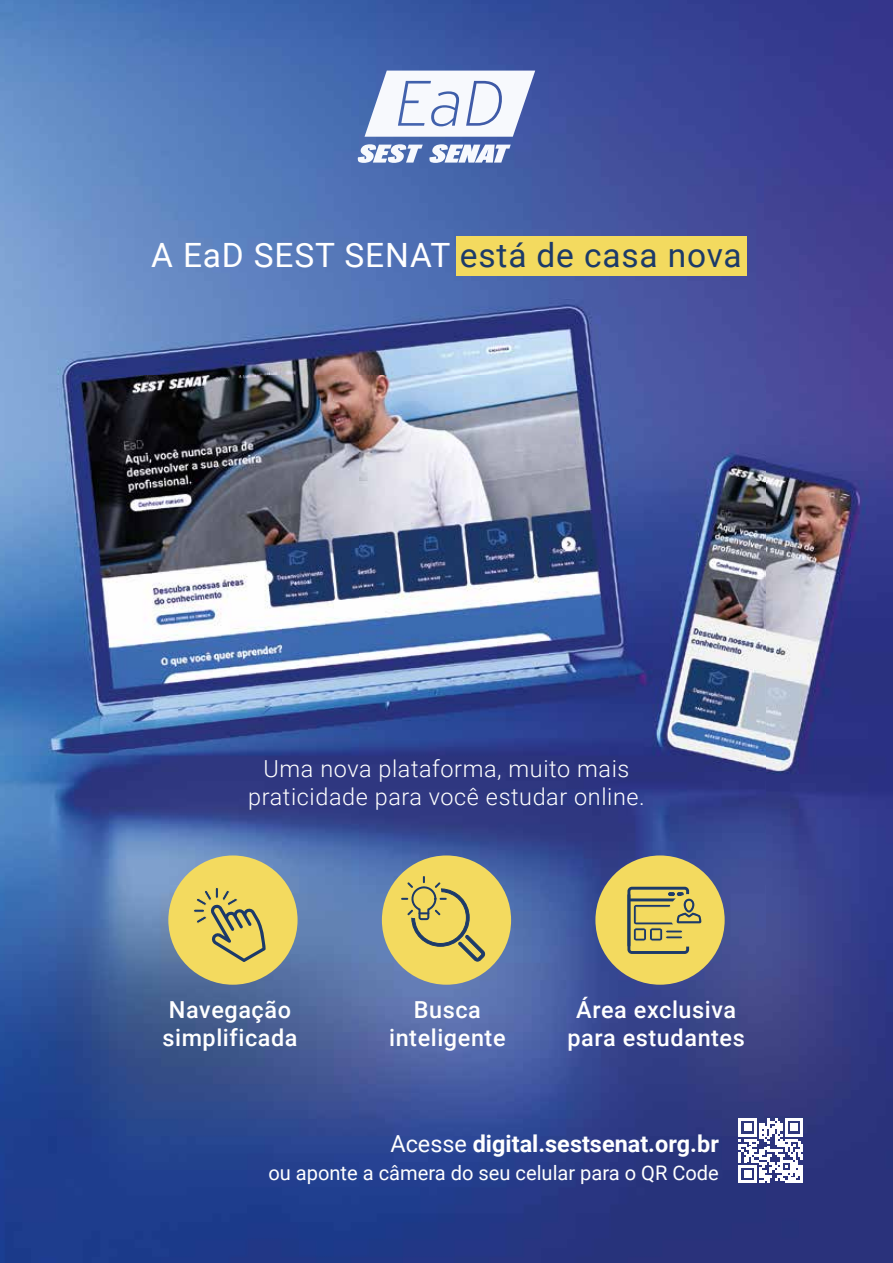
<style>
.page{position:relative;width:893px;height:1263px;background:#fff}
.page>*{position:absolute;margin:0;border:0;box-sizing:border-box;transform-origin:0 0}
.t1{font:33.45px "Roboto";letter-spacing:.025em;color:#1c3a69}
.t2{font:500 23.4px/28px "Roboto";letter-spacing:.025em;color:#fff;text-align:center}
.t3{font:300 23.4px/28px "Roboto";letter-spacing:.025em;color:#fff;text-align:center}
.t4{font:700 23.4px "Roboto";color:#fff}
.t5{font:20.1px "Roboto";color:#fff}
.s1{color:#fff}
.s2{font-weight:400}
</style>
<div class="page">
<img style="left:0;top:0;width:893px;height:1263px">
<svg style="left:358px;top:144px;width:153px;height:19px"></svg>
<svg style="left:365px;top:71px;width:170px;height:66px"></svg>
<div style="left:382px;top:855px;width:129px;height:130px;background:#f3da5f;border-radius:50%"></div>
<svg style="left:401px;top:876px;width:84px;height:86px"></svg>
<div style="left:595px;top:855px;width:130px;height:130px;background:#f3da5f;border-radius:50%"></div>
<svg style="left:627px;top:887px;width:75px;height:67px"></svg>
<div style="left:168px;top:855px;width:130px;height:130px;background:#f3da5f;border-radius:50%"></div>
<svg style="left:197px;top:888px;width:69px;height:74px"></svg>
<div style="left:193px;top:909px;width:12px;height:4px;border:1px solid #f3da5f;border-radius:2px"></div>
<div style="left:456px;top:236px;width:290px;height:40px;background:#f3da5f"></div>
<svg style="left:738px;top:1118px;width:65px;height:65px"></svg>
<h1 class="t1" style="left:151px;top:232px;width:592px"><span class="s1">A EaD SEST SENAT</span> está de casa nova</h1>
<p class="t3" style="left:248px;top:754px;width:398px">Uma nova plataforma, muito mais praticidade para você estudar online.</p>
<p class="t2" style="left:162px;top:995px;width:137px;text-align:left">Navegação simplificada</p>
<p class="t2" style="left:389px;top:995px;width:118px">Busca inteligente</p>
<p class="t2" style="left:567px;top:995px;width:179px">Área exclusiva para estudantes</p>
<p class="t4" style="left:390px;top:1127px;width:330px"><span class="s2">Acesse</span> digital.sestsenat.org.br</p>
<p class="t5" style="left:268px;top:1159px;width:452px">ou aponte a câmera do seu celular para o QR Code</p>
</div>
